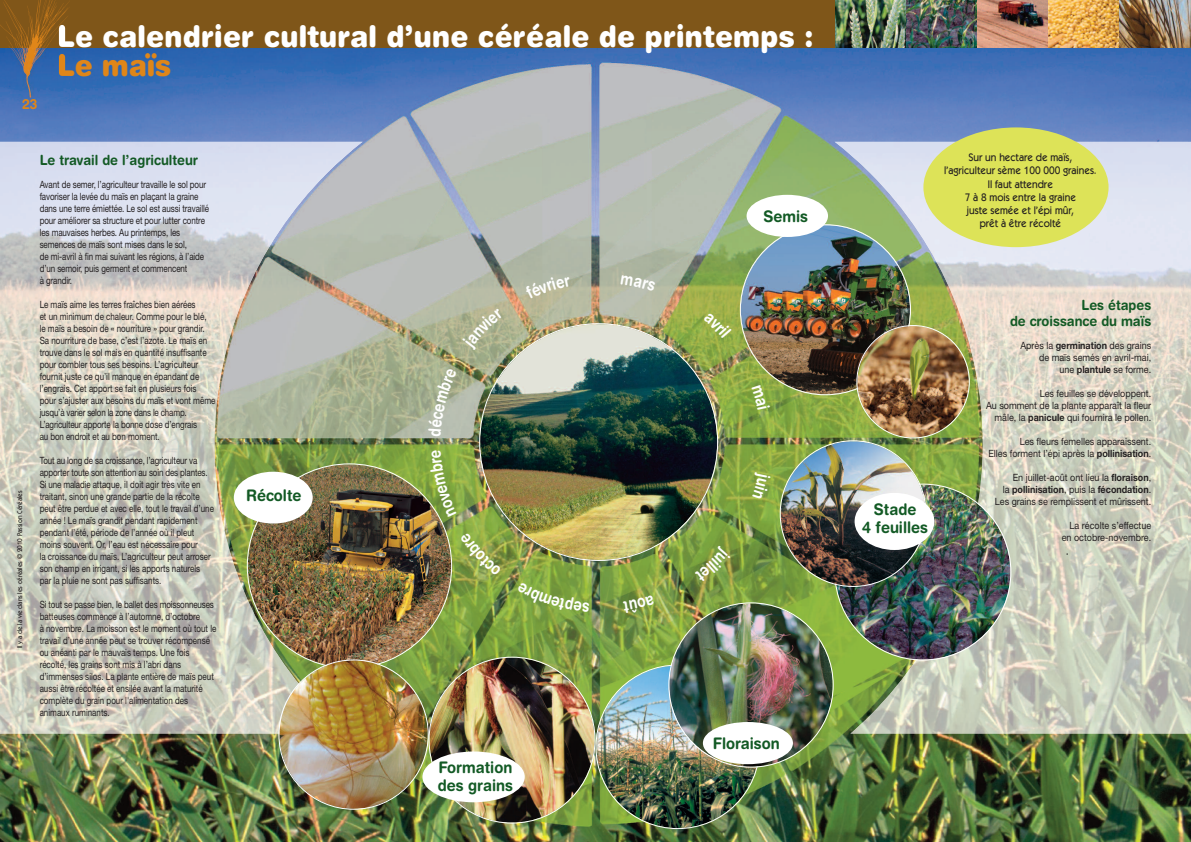
<style>
.page{position:relative;width:1191px;height:842px;background:#fff}
.page>*{position:absolute;margin:0;border:0;box-sizing:border-box;transform-origin:0 0}
.t1{font:900 30px "Helvetica Rounded";letter-spacing:.01em;color:#fff;scale:.9 1}
.t2{font:900 30px "Helvetica Rounded";color:#df8619;scale:.9 1}
.t3{font:700 16px/18px "Helvetica Rounded";color:#135a25;scale:.92 1}
.t4{font:700 14px/16px "Helvetica Rounded";color:#135a25;text-align:right;scale:.92 1}
.t5{font:700 14px "Helvetica Rounded";color:#df8619;scale:.92 1}
.t6{font:500 12px "Itc Kabel";color:#231f20;scale:.92 1}
.t7{font:500 11px/13.2px "Itc Kabel";color:#231f20;text-align:center;scale:.92 1}
.t8{font:10px/12px "Helvetica Neue";color:#231f20;scale:.8 1}
.t9{font:10px/12px "Helvetica Neue";color:#231f20;text-align:right;scale:.9 1}
.t10{font:500 7px "Itc Kabel";color:#231f20;scale:.92 1}
.s1{font-weight:700}
</style>
<div class="page">
<img style="left:0;top:48px;width:1188px;height:791px">
<img style="left:0;top:142px;width:1188px;height:592px">
<img style="left:208px;top:51px;width:577px;height:173px">
<img style="left:208px;top:142px;width:155px;height:300px">
<div style="left:0;top:0;width:595px;height:48px;background:#7f5619"></div>
<div style="left:595px;top:0;width:596px;height:48px;background:#7f5619"></div>
<img style="left:835px;top:0;width:356px;height:48px">
<div style="left:746px;top:195px;width:82px;height:42px;background:#fff;border-radius:50%"></div>
<img style="left:0;top:0;width:70px;height:98px">
<img style="left:59px;top:25px;width:11px;height:22px">
<img style="left:59px;top:54px;width:11px;height:22px">
<img style="left:247px;top:463px;width:31px;height:206px">
<div style="left:234px;top:472px;width:79px;height:51px;background:#fff;border-radius:50%"></div>
<div style="left:923px;top:127px;width:185px;height:120px;background:#dde358;border-radius:50%"></div>
<img style="left:278px;top:224px;width:733px;height:605px">
<h3 class="t5" style="left:22px;top:99px;width:18px">23</h3>
<h1 class="t1" style="left:57px;top:25px;width:842px">Le calendrier cultural d’une céréale de printemps :</h1>
<h1 class="t2" style="left:57px;top:54px;width:129px">Le maïs</h1>
<p class="t10" style="left:17px;top:648px;width:173px;rotate:-90deg">Il y a de la vie dans les céréales © 2010 Passion Céréales</p>
<h3 class="t4" style="left:40px;top:153px;width:174px">Le travail de l’agriculteur</h3>
<p class="t8" style="left:40px;top:179px;width:213px">Avant de semer, l’agriculteur travaille le sol pour favoriser la levée du maïs en plaçant la graine dans une terre émiettée. Le sol est aussi travaillé pour améliorer sa structure et pour lutter contre les mauvaises herbes. Au printemps, les semences de maïs sont mises dans le sol,<br>de mi-avril à fin mai suivant les régions, à l’aide d’un semoir, puis germent et commencent<br>à grandir.</p>
<p class="t8" style="left:40px;top:299px;width:221px">Le maïs aime les terres fraîches bien aérées<br>et un minimum de chaleur. Comme pour le blé,<br>le maïs a besoin de « nourriture » pour grandir.<br>Sa nourriture de base, c’est l’azote. Le maïs en trouve dans le sol mais en quantité insuffisante pour combler tous ses besoins. L’agriculteur fournit juste ce qu’il manque en épandant de l’engrais. Cet apport se fait en plusieurs fois<br>pour s’ajuster aux besoins du maïs et vont même jusqu’à varier selon la zone dans le champ.<br>L’agriculteur apporte la bonne dose d’engrais<br>au bon endroit et au bon moment.</p>
<p class="t8" style="left:40px;top:455px;width:219px">Tout au long de sa croissance, l’agriculteur va apporter toute son attention au soin des plantes.<br>Si une maladie attaque, il doit agir très vite en traitant, sinon une grande partie de la récolte peut être perdue et avec elle, tout le travail d’une année ! Le maïs grandit pendant rapidement pendant l’été, période de l’année où il pleut moins souvent. Or, l’eau est nécessaire pour<br>la croissance du maïs. L’agriculteur peut arroser son champ en irrigant, si les apports naturels par la pluie ne sont pas suffisants.</p>
<p class="t8" style="left:40px;top:599px;width:222px">Si tout se passe bien, le ballet des moissonneuses batteuses commence à l’automne, d’octobre<br>à novembre. La moisson est le moment où tout le travail d’une année peut se trouver récompensé ou anéanti par le mauvais temps. Une fois récolté, les grains sont mis à l’abri dans d’immenses silos. La plante entière de maïs peut aussi être récoltée et ensilée avant la maturité complète du grain pour l'alimentation des animaux ruminants.</p>
<h2 class="t3" style="left:246px;top:487px;width:62px">Récolte</h2>
<h2 class="t3" style="left:438px;top:759px;width:83px">Formation des grains</h2>
<h2 class="t3" style="left:763px;top:208px;width:50px">Semis</h2>
<h2 class="t3" style="left:713px;top:736px;width:74px">Floraison</h2>
<p class="t7" style="left:944px;top:152px;width:168px">Sur un hectare de maïs, l’agriculteur sème 100 000 graines.<br>Il faut attendre<br>7 à 8 mois entre la graine<br>juste semée et l’épi mûr,<br>prêt à être récolté</p>
<h2 class="t3" style="left:862px;top:502px;width:73px;text-align:center">Stade<br>4 feuilles</h2>
<h3 class="t4" style="left:1010px;top:298px;width:155px">Les étapes<br>de croissance du maïs</h3>
<p class="t9" style="left:1020px;top:340px;width:147px">Après la <span class="s1">germination</span> des grains de maïs semés en avril-mai,<br>une <span class="s1">plantule</span> se forme.</p>
<p class="t9" style="left:986px;top:388px;width:185px">Les feuilles se développent.<br>Au somment de la plante apparaît la fleur mâle, la <span class="s1">panicule</span> qui fournira le pollen.</p>
<p class="t9" style="left:988px;top:436px;width:182px">Les fleurs femelles apparaissent.<br>Elles forment l’épi après la <span class="s1">pollinisation</span>.</p>
<p class="t9" style="left:994px;top:472px;width:175px">En juillet-août ont lieu la <span class="s1">floraison</span>,<br>la <span class="s1">pollinisation</span>, puis la <span class="s1">fécondation</span>.<br>Les grains se remplissent et mûrissent.</p>
<p class="t9" style="left:1061px;top:520px;width:101px">La récolte s’effectue en octobre-novembre.</p>
<p class="t6" style="left:1065px;top:547px;width:5px">.</p>
</div>
